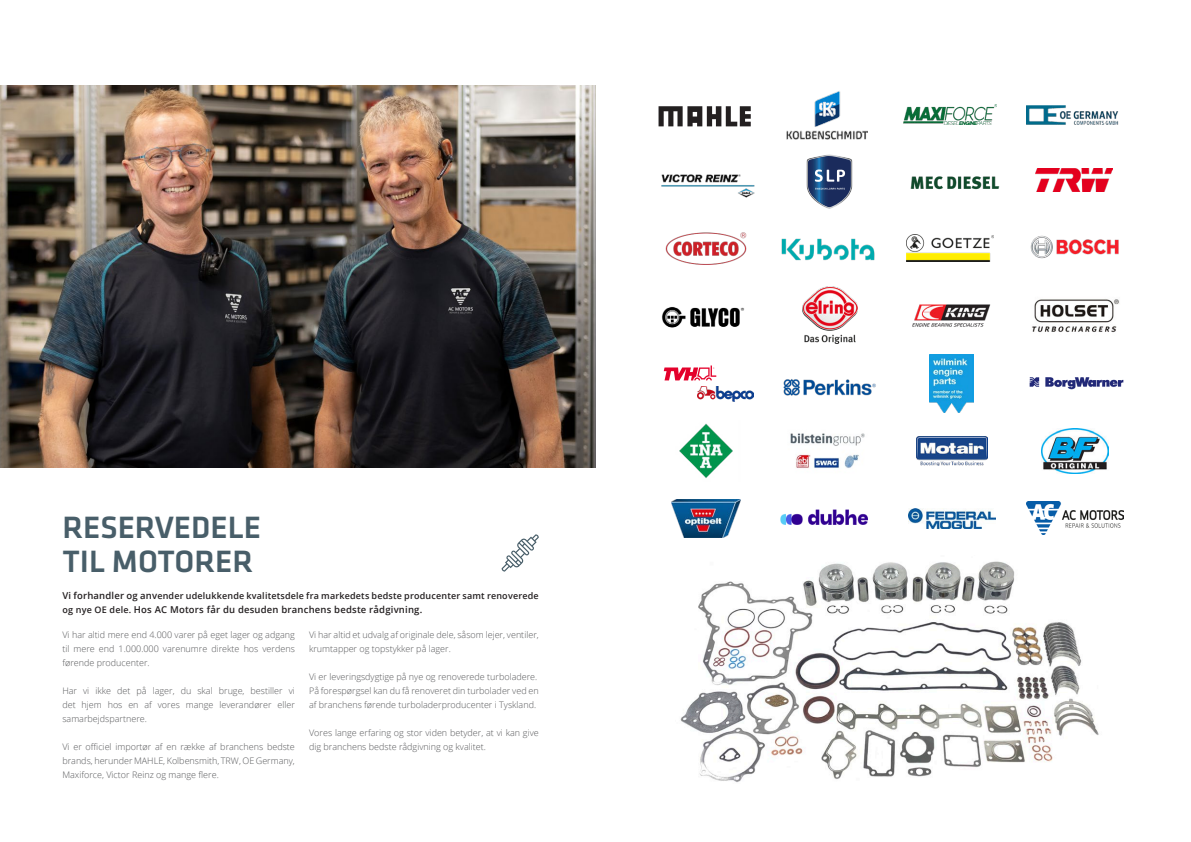
<style>
.page{position:relative;width:1191px;height:842px;background:#fff}
.page>*{position:absolute;margin:0;border:0;box-sizing:border-box;transform-origin:0 0}
.t1{font:500 32px/34px "Klavika";color:#485e69}
.t2{font:600 9.5px "Open Sans";letter-spacing:.02em;color:#231f20}
.t3{font:300 9px/14px "Open Sans";color:#57585a;text-align:justify}
.t4{font:600 9px "Open Sans";letter-spacing:.02em;color:#231f20}
.s1{font-size:9.5px}
.s2{font-size:9px}
</style>
<div class="page">
<svg style="left:658px;top:106px;width:92px;height:20px"></svg>
<img style="left:786px;top:91px;width:81px;height:49px">
<img style="left:781px;top:238px;width:94px;height:23px">
<img style="left:783px;top:379px;width:93px;height:17px">
<img style="left:802px;top:286px;width:55px;height:58px">
<img style="left:661px;top:174px;width:94px;height:24px">
<img style="left:1026px;top:106px;width:93px;height:19px">
<img style="left:665px;top:232px;width:82px;height:33px">
<img style="left:697px;top:387px;width:57px;height:15px">
<img style="left:1036px;top:168px;width:77px;height:24px">
<img style="left:910px;top:176px;width:90px;height:14px">
<img style="left:903px;top:105px;width:94px;height:20px">
<img style="left:929px;top:355px;width:44px;height:58px">
<svg style="left:806px;top:154px;width:46px;height:55px"></svg>
<img style="left:1030px;top:235px;width:89px;height:24px">
<img style="left:679px;top:423px;width:54px;height:55px">
<img style="left:671px;top:500px;width:69px;height:37px">
<img style="left:906px;top:234px;width:88px;height:28px">
<img style="left:912px;top:304px;width:79px;height:23px">
<img style="left:662px;top:307px;width:82px;height:21px">
<svg style="left:664px;top:365px;width:52px;height:15px"></svg>
<img style="left:1032px;top:299px;width:88px;height:34px">
<img style="left:1029px;top:377px;width:95px;height:13px">
<img style="left:790px;top:433px;width:75px;height:35px">
<img style="left:780px;top:509px;width:88px;height:16px">
<img style="left:916px;top:436px;width:71px;height:30px">
<img style="left:908px;top:508px;width:87px;height:21px">
<img style="left:1041px;top:428px;width:67px;height:46px">
<img style="left:1026px;top:502px;width:97px;height:32px">
<svg style="left:501px;top:534px;width:38px;height:37px"></svg>
<img style="left:0;top:85px;width:595px;height:383px">
<img style="left:680px;top:561px;width:419px;height:221px">
<h1 class="t1" style="left:62px;top:510px;width:200px">RESERVEDELE<br>TIL MOTORER</h1>
<p class="t4" style="left:62px;top:591px;width:478px"><span class="s1">Vi forhandler og anv</span>ender udelukkende kvalitetsdele fra markedets bedste producenter samt reno verede</p>
<p class="t2" style="left:62px;top:605px;width:361px"><span class="s2">og nye OE dele.</span> Hos AC Motors får du desuden branchens bedste rådgivning.</p>
<p class="t3" style="left:62px;top:628px;width:234px">Vi har altid mere end 4.000 varer på eget lager og adgang til mere end 1.000.000 varenumre direkte hos verdens førende producenter.</p>
<p class="t3" style="left:62px;top:684px;width:234px">Har vi ikke det på lager, du skal bruge, bestiller vi det hjem hos en af vores mange leverandører eller samarbejdspartnere.</p>
<p class="t3" style="left:62px;top:739px;width:234px">Vi er officiel importør af en række af branchens bedste brands, herunder MAHLE, Kolbensmith, TRW, OE Germany, Maxiforce, Victor Reinz og mange flere.</p>
<p class="t3" style="left:309px;top:628px;width:231px">Vi har altid et udvalg af originale dele, såsom lejer, ventiler, krumtapper og topstykker på lager.</p>
<p class="t3" style="left:309px;top:670px;width:231px;text-align:left">Vi er leveringsdygtige på nye og renoverede turboladere.<br>På forespørgsel kan du få renoveret din turbolader ved en af branchens førende turboladerproducenter i Tyskland.</p>
<p class="t3" style="left:309px;top:726px;width:231px">Vores lange erfaring og stor viden betyder, at vi kan give dig branchens bedste rådgivning og kvalitet.</p>
</div>
